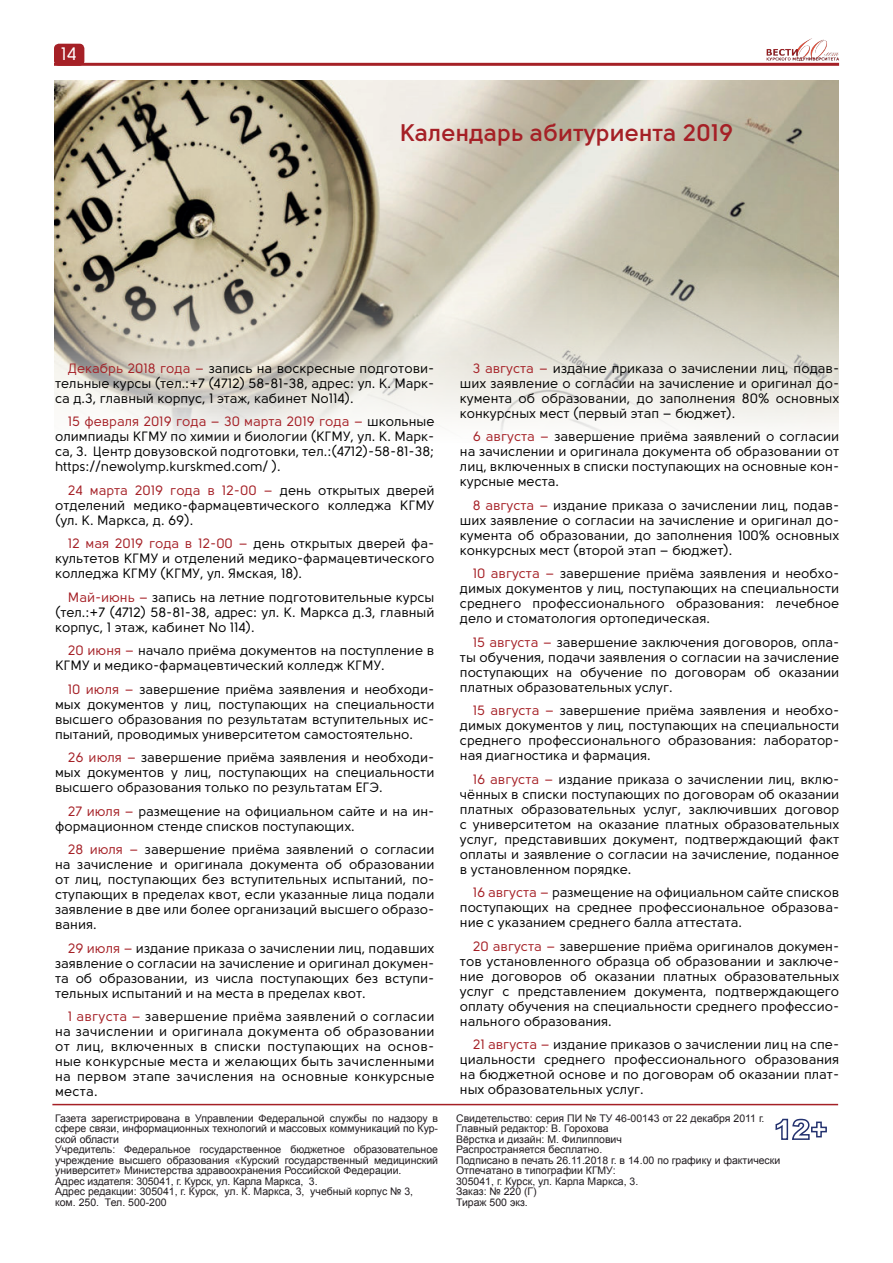
<style>
.page{position:relative;width:893px;height:1263px;background:#fff}
.page>*{position:absolute;margin:0;border:0;box-sizing:border-box;transform-origin:0 0}
.t1{font:700 24px "Solomon Sans Semi";color:#a52026}
.t2{font:18px "Solomon Sans Normal";color:#fff}
.t3{font:13.5px/15px "Solomon Sans Normal";color:#000;text-align:justify}
.t4{font:10.5px/10.5px "Arial";color:#231e22}
.s1{color:#a52026}
</style>
<div class="page">
<hr style="left:54px;top:63px;width:785px;height:3px;background:#a52026">
<img style="left:763px;top:38px;width:76px;height:25px">
<div style="left:55px;top:44px;width:29px;height:21px;background:#a52026;border-radius:4px"></div>
<div style="left:54px;top:44px;width:30px;height:22px;border:2px solid #a52026;border-radius:4px"></div>
<svg style="left:775px;top:1118px;width:52px;height:22px"></svg>
<hr style="left:52px;top:1104px;width:786px;height:1px;background:#a52026">
<img style="left:54px;top:81px;width:785px;height:356px">
<h2 class="t2" style="left:61px;top:44px;width:17px">14</h2>
<h1 class="t1" style="left:400px;top:119px;width:335px">Календарь абитуриента 2019</h1>
<p class="t3" style="left:55px;top:360px;width:381px;text-indent:13px"><span class="s1">Декабрь 2018 года –</span> запись на воскресные подготови&shy;тельные курсы (тел.:+7 (4712) 58-81-38, адрес: ул. К. Марк&shy;са д.3, главный корпус, 1 этаж, кабинет №114).</p>
<p class="t3" style="left:55px;top:414px;width:381px;text-indent:13px"><span class="s1">15 февраля 2019 года – 30 марта 2019 года –</span> школьные олимпиады КГМУ по химии и биологии (КГМУ, ул. К. Марк&shy;са, 3. Центр довузовской подготовки, тел.:(4712)-58-81-38; https://newolymp.kurskmed.com/ ).</p>
<p class="t3" style="left:55px;top:482px;width:381px;text-indent:13px"><span class="s1">24 марта 2019 года в 12-00 –</span> день открытых дверей отделений медико-фармацевтического колледжа КГМУ (ул. К. Маркса, д. 69).</p>
<p class="t3" style="left:55px;top:536px;width:381px;text-indent:13px"><span class="s1">12 мая 2019 года в 12-00 –</span> день открытых дверей фа&shy;культетов КГМУ и отделений медико-фармацевтического колледжа КГМУ (КГМУ, ул. Ямская, 18).</p>
<p class="t3" style="left:55px;top:589px;width:381px;text-indent:13px"><span class="s1">Май-июнь –</span> запись на летние подготовительные курсы (тел.:+7 (4712) 58-81-38, адрес: ул. К. Маркса д.3, главный корпус, 1 этаж, кабинет № 114).</p>
<p class="t3" style="left:55px;top:643px;width:381px;text-indent:13px"><span class="s1">20 июня –</span> начало приёма документов на поступление в<br>КГМУ и медико-фармацевтический колледж КГМУ.</p>
<p class="t3" style="left:55px;top:681px;width:381px;text-indent:13px"><span class="s1">10 июля –</span> завершение приёма заявления и необходи&shy;мых документов у лиц, поступающих на специальности высшего образования по результатам вступительных ис&shy;пытаний, проводимых университетом самостоятельно.</p>
<p class="t3" style="left:55px;top:750px;width:381px;text-indent:13px"><span class="s1">26 июля –</span> завершение приёма заявления и необходи&shy;мых документов у лиц, поступающих на специальности высшего образования только по результатам ЕГЭ.</p>
<p class="t3" style="left:55px;top:803px;width:381px;text-indent:13px"><span class="s1">27 июля –</span> размещение на официальном сайте и на ин&shy;формационном стенде списков поступающих.</p>
<p class="t3" style="left:55px;top:842px;width:381px;text-indent:13px"><span class="s1">28 июля –</span> завершение приёма заявлений о согласии на зачисление и оригинала документа об образовании от лиц, поступающих без вступительных испытаний, по&shy;ступающих в пределах квот, если указанные лица подали заявление в две или более организаций высшего образо&shy;вания.</p>
<p class="t3" style="left:55px;top:940px;width:381px;text-indent:13px"><span class="s1">29 июля –</span> издание приказа о зачислении лиц, подавших заявление о согласии на зачисление и оригинал докумен&shy;та об образовании, из числа поступающих без вступи&shy;тельных испытаний и на места в пределах квот.</p>
<p class="t3" style="left:55px;top:1009px;width:381px;text-indent:13px"><span class="s1">1 августа –</span> завершение приёма заявлений о согласии на зачислении и оригинала документа об образовании от лиц, включенных в списки поступающих на основ&shy;ные конкурсные места и желающих быть зачисленными на первом этапе зачисления на основные конкурсные места.</p>
<p class="t3" style="left:460px;top:360px;width:381px;text-indent:13px"><span class="s1">3 августа –</span> издание приказа о зачислении лиц, подав&shy;ших заявление о согласии на зачисление и оригинал до&shy;кумента об образовании, до заполнения 80% основных конкурсных мест (первый этап – бюджет).</p>
<p class="t3" style="left:460px;top:429px;width:381px;text-indent:13px"><span class="s1">6 августа –</span> завершение приёма заявлений о согласии на зачислении и оригинала документа об образовании от лиц, включенных в списки поступающих на основные кон&shy;курсные места.</p>
<p class="t3" style="left:460px;top:497px;width:381px;text-indent:13px"><span class="s1">8 августа –</span> издание приказа о зачислении лиц, подав&shy;ших заявление о согласии на зачисление и оригинал до&shy;кумента об образовании, до заполнения 100% основных конкурсных мест (второй этап – бюджет).</p>
<p class="t3" style="left:460px;top:566px;width:381px;text-indent:13px"><span class="s1">10 августа –</span> завершение приёма заявления и необхо&shy;димых документов у лиц, поступающих на специальности среднего профессионального образования: лечебное дело и стоматология ортопедическая.</p>
<p class="t3" style="left:460px;top:634px;width:381px;text-indent:13px"><span class="s1">15 августа –</span> завершение заключения договоров, опла&shy;ты обучения, подачи заявления о согласии на зачисление поступающих на обучение по договорам об оказании платных образовательных услуг.</p>
<p class="t3" style="left:460px;top:703px;width:381px;text-indent:13px"><span class="s1">15 августа –</span> завершение приёма заявления и необхо&shy;димых документов у лиц, поступающих на специальности среднего профессионального образования: лаборатор&shy;ная диагностика и фармация.</p>
<p class="t3" style="left:460px;top:771px;width:381px;text-indent:13px"><span class="s1">16 августа –</span> издание приказа о зачислении лиц, вклю&shy;чённых в списки поступающих по договорам об оказании платных образовательных услуг, заключивших договор с университетом на оказание платных образовательных услуг, представивших документ, подтверждающий факт оплаты и заявление о согласии на зачисление, поданное в установленном порядке.</p>
<p class="t3" style="left:460px;top:885px;width:381px;text-indent:13px"><span class="s1">16 августа –</span> размещение на официальном сайте списков поступающих на среднее профессиональное образова&shy;ние с указанием среднего балла аттестата.</p>
<p class="t3" style="left:460px;top:938px;width:381px;text-indent:13px"><span class="s1">20 августа –</span> завершение приёма оригиналов докумен&shy;тов установленного образца об образовании и заключе&shy;ние договоров об оказании платных образовательных услуг с представлением документа, подтверждающего оплату обучения на специальности среднего профессио&shy;нального образования.</p>
<p class="t3" style="left:460px;top:1037px;width:381px;text-indent:13px"><span class="s1">21 августа –</span> издание приказов о зачислении лиц на спе&shy;циальности среднего профессионального образования на бюджетной основе и по договорам об оказании плат&shy;ных образовательных услуг.</p>
<p class="t4" style="left:55px;top:1113px;width:385px">Газета зарегистрирована в Управлении Федеральной службы по надзору в сфере связи, информационных технологий и массовых коммуникаций по Кур&shy;ской области<br>Учредитель: Федеральное государственное бюджетное образовательное учреждение высшего образования «Курский государственный медицинский университет» Министерства здравоохранения Российской Федерации.<br>Адрес издателя: 305041, г. Курск, ул. Карла Маркса, 3.<br>Адрес редакции: 305041, г. Курск, ул. К. Маркса, 3, учебный корпус № 3,<br>ком. 250. Тел. 500-200</p>
<p class="t4" style="left:456px;top:1113px;width:326px">Свидетельство: серия ПИ № ТУ 46-00143 от 22 декабря 2011 г.<br>Главный редактор: В. Горохова<br>Вёрстка и дизайн: М. Филиппович<br>Распространяется бесплатно.<br>Подписано в печать 26.11.2018 г. в 14.00 по графику и фактически Отпечатано в типографии КГМУ:<br>305041, г. Курск, ул. Карла Маркса, 3.<br>Заказ: № 220 (Г)<br>Тираж 500 экз.</p>
</div>
